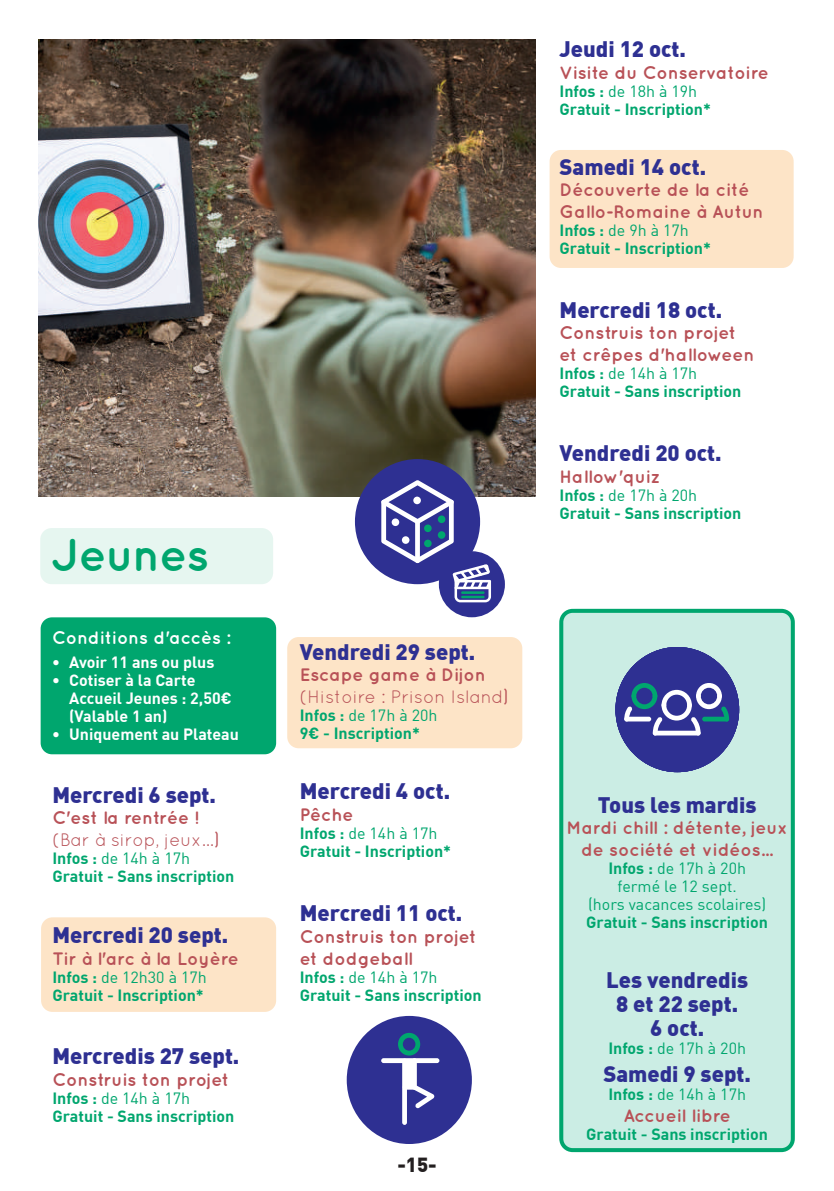
<style>
.page{position:relative;width:834px;height:1191px;background:#fff}
.page>*{position:absolute;margin:0;border:0;box-sizing:border-box;transform-origin:0 0}
.t1{font:700 46px "Quicksand";letter-spacing:-.02em;color:#00a66e}
.t2{font:900 22px/24px "DIN Offc";color:#2e3092;text-align:center}
.t3{font:900 20px "DIN Offc";color:#231f20}
.t4{font:700 18px/22px "Quicksand";color:#b85157}
.t5{font:18px/22px "Quicksand";color:#b85157}
.t6{font:700 18px "Quicksand";color:#fff}
.t7{font:700 16px/18px "DIN Offc";color:#00a66e}
.t8{font:700 16px/18px "DIN Offc";color:#fff}
.t9{font:16px/18px "DIN Offc";color:#00a66e;text-align:center}
.s1{font-weight:700}
.s2{font-family:"DIN Offc"}
.s3{font-weight:400}
</style>
<div class="page">
<div style="left:549px;top:150px;width:244px;height:118px;background:#fde4c7;border-radius:11px"></div>
<div style="left:287px;top:637px;width:235px;height:111px;background:#fde4c7;border-radius:11px"></div>
<div style="left:41px;top:917px;width:235px;height:95px;background:#fde4c7;border-radius:11px"></div>
<div style="left:40px;top:528px;width:233px;height:56px;background:#e6f6f0;border-radius:11px"></div>
<div style="left:41px;top:617px;width:235px;height:137px;background:#00a66e;border-radius:11px"></div>
<img style="left:39px;top:40px;width:496px;height:456px">
<div style="left:559px;top:609px;width:235px;height:543px;background:#cbede4;border-radius:17px"></div>
<div style="left:559px;top:609px;width:235px;height:543px;border:4px solid #00a66e;border-radius:11px"></div>
<div style="left:615px;top:647px;width:124px;height:125px;background:#2e3092;border-radius:50%"></div>
<svg style="left:624px;top:683px;width:105px;height:52px"></svg>
<div style="left:355px;top:459px;width:125px;height:125px;background:#2e3092;border-radius:50%"></div>
<div style="left:439px;top:551px;width:66px;height:66px;background:#2e3092;border-radius:50%"></div>
<svg style="left:381px;top:480px;width:110px;height:122px"></svg>
<hr style="left:456px;top:586px;width:35px;height:3px;background:#fff">
<hr style="left:461px;top:591px;width:23px;height:3px;background:#00a66e">
<hr style="left:461px;top:596px;width:23px;height:2px;background:#00a66e">
<div style="left:346px;top:1016px;width:126px;height:128px;background:#2e3092;border-radius:50%"></div>
<svg style="left:398px;top:1032px;width:36px;height:76px"></svg>
<div style="left:402px;top:1058px;width:5px;height:66px;background:#fff;border-radius:2px"></div>
<div style="left:381px;top:1058px;width:58px;height:5px;background:#fff;border-radius:2px"></div>
<h1 class="t1" style="left:50px;top:527px;width:160px">Jeunes</h1>
<p class="t6" style="left:52px;top:626px;width:180px">Conditions d'accès :</p>
<p class="t8" style="left:52px;top:652px;width:164px">• Avoir 11 ans ou plus</p>
<p class="t8" style="left:69px;top:670px;width:164px;text-indent:-17px">• Cotiser à la Carte<br>Accueil Jeunes : 2,50€ (Valable 1 an)</p>
<p class="t8" style="left:52px;top:724px;width:188px">• Uniquement au Plateau</p>
<h2 class="t2" style="left:52px;top:781px;width:165px">Mercredi 6 sept.</h2>
<p class="t5" style="left:52px;top:807px;width:168px"><span class="s1">C'est la rentrée ! </span>(Bar à sirop, jeux...<span class="s2">)</span></p>
<p class="t7" style="left:52px;top:849px;width:183px">Infos : <span class="s3">de 14h à 17h<br></span>Gratuit - Sans inscription</p>
<h2 class="t2" style="left:52px;top:921px;width:177px">Mercredi 20 sept.</h2>
<p class="t4" style="left:52px;top:946px;width:188px">Tir à l'arc à la Loyère</p>
<p class="t7" style="left:52px;top:967px;width:156px">Infos : <span class="s3">de 12h30 à 17h<br></span>Gratuit - Inscription*</p>
<h2 class="t2" style="left:52px;top:1043px;width:188px">Mercredis 27 sept.</h2>
<p class="t4" style="left:52px;top:1068px;width:178px">Construis ton projet</p>
<p class="t7" style="left:52px;top:1088px;width:183px">Infos : <span class="s3">de 14h à 17h<br></span>Gratuit - Sans inscription</p>
<h2 class="t2" style="left:300px;top:638px;width:177px">Vendredi 29 sept.</h2>
<p class="t5" style="left:300px;top:664px;width:210px"><span class="s1">Escape game à Dijon </span>(Histoire : Prison Island<span class="s2">)</span></p>
<p class="t7" style="left:300px;top:706px;width:139px">Infos : <span class="s3">de 17h à 20h<br></span>9€ - Inscription*</p>
<h2 class="t2" style="left:300px;top:778px;width:152px">Mercredi 4 oct.</h2>
<p class="t4" style="left:300px;top:803px;width:55px">Pêche</p>
<p class="t7" style="left:300px;top:824px;width:153px">Infos : <span class="s3">de 14h à 17h<br></span>Gratuit - Inscription*</p>
<h2 class="t2" style="left:300px;top:900px;width:164px">Mercredi 11 oct.</h2>
<p class="t4" style="left:300px;top:924px;width:178px">Construis ton projet et dodgeball</p>
<p class="t7" style="left:300px;top:967px;width:183px">Infos : <span class="s3">de 14h à 17h<br></span>Gratuit - Sans inscription</p>
<p class="t3" style="left:397px;top:1151px;width:41px">-15-</p>
<h2 class="t2" style="left:559px;top:35px;width:128px">Jeudi 12 oct.</h2>
<p class="t4" style="left:559px;top:61px;width:210px">Visite du Conservatoire</p>
<p class="t7" style="left:559px;top:81px;width:153px">Infos : <span class="s3">de 18h à 19h<br></span>Gratuit - Inscription*</p>
<h2 class="t2" style="left:559px;top:153px;width:148px">Samedi 14 oct.</h2>
<p class="t4" style="left:559px;top:178px;width:205px">Découverte de la cité<br>Gallo-Romaine à Autun</p>
<p class="t7" style="left:559px;top:221px;width:153px">Infos : <span class="s3">de 9h à 17h<br></span>Gratuit - Inscription*</p>
<h2 class="t2" style="left:559px;top:297px;width:164px">Mercredi 18 oct.</h2>
<p class="t4" style="left:559px;top:321px;width:196px">Construis ton projet et crêpes d'halloween</p>
<p class="t7" style="left:559px;top:364px;width:183px">Infos : <span class="s3">de 14h à 17h<br></span>Gratuit - Sans inscription</p>
<h2 class="t2" style="left:559px;top:440px;width:164px">Vendredi 20 oct.</h2>
<p class="t4" style="left:559px;top:465px;width:103px">Hallow'quiz</p>
<p class="t7" style="left:559px;top:485px;width:183px">Infos : <span class="s3">de 17h à 20h<br></span>Gratuit - Sans inscription</p>
<h2 class="t2" style="left:597px;top:791px;width:160px">Tous les mardis</h2>
<p class="t4" style="left:566px;top:816px;width:223px;text-align:center">Mardi chill : détente, jeux de société et vidéos...</p>
<p class="t9" style="left:588px;top:859px;width:179px"><span class="s1">Infos :</span> de 17h à 20h fermé le 12 sept.<br>(hors vacances scolaires)</p>
<p class="t7" style="left:586px;top:912px;width:183px">Gratuit - Sans inscription</p>
<h2 class="t2" style="left:606px;top:967px;width:143px">Les vendredis<br>8 et 22 sept.<br>6 oct.</h2>
<p class="t9" style="left:608px;top:1039px;width:139px"><span class="s1">Infos :</span> de 17h à 20h</p>
<h2 class="t2" style="left:603px;top:1061px;width:149px">Samedi 9 sept.</h2>
<p class="t9" style="left:608px;top:1085px;width:139px"><span class="s1">Infos :</span> de 14h à 17h</p>
<p class="t4" style="left:623px;top:1104px;width:109px">Accueil libre</p>
<p class="t7" style="left:586px;top:1124px;width:183px">Gratuit - Sans inscription</p>
</div>
